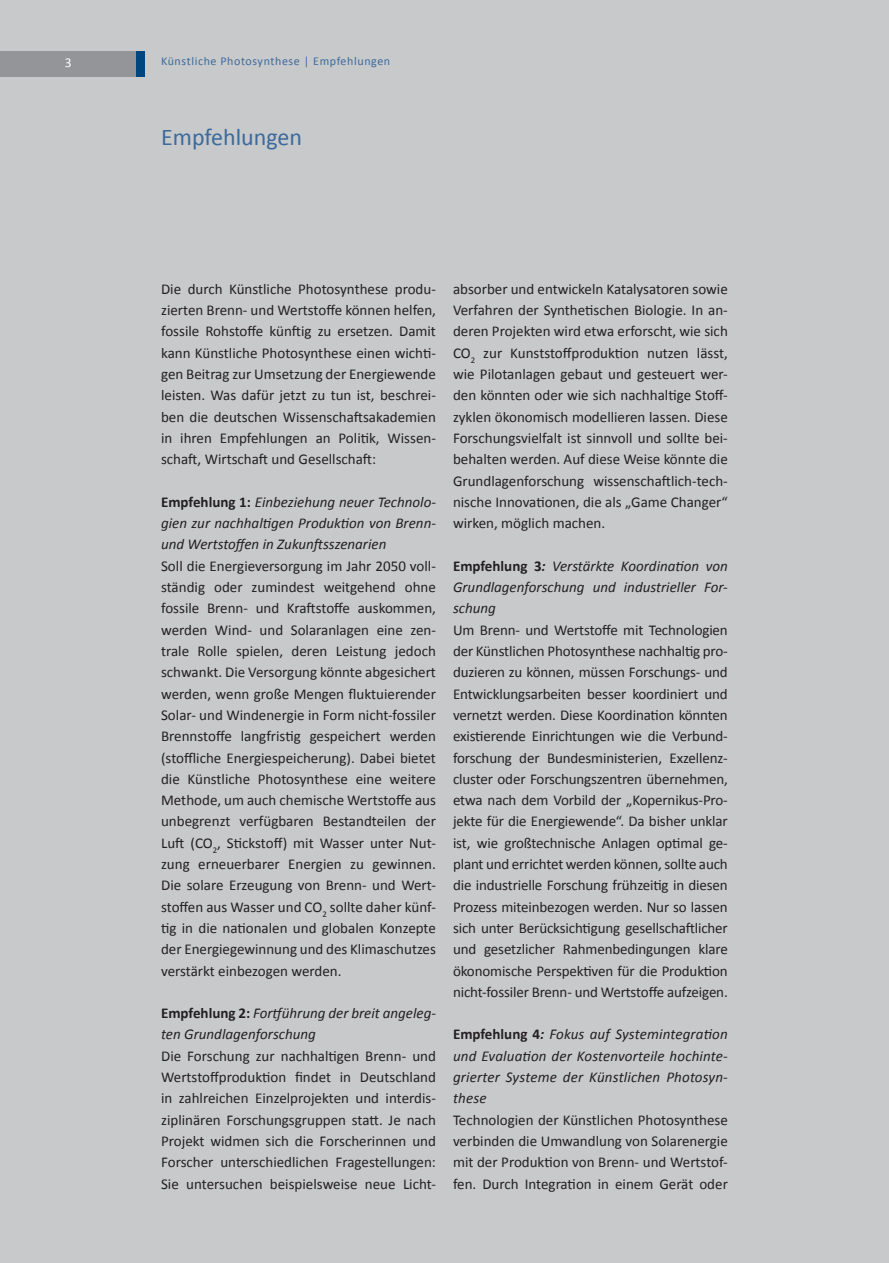
<style>
.page{position:relative;width:889px;height:1263px;background:#c8c9cb}
.page>*{position:absolute;margin:0;border:0;box-sizing:border-box;transform-origin:0 0}
.t1{font:24px "Calibri";color:#3b6a9c}
.t2{font:15px/21.3px "Calibri";color:#231f20;text-align:justify}
.t3{font:italic 15px/21.3px "Calibri";color:#231f20;text-align:justify}
.t4{font:13.5px "Calibri";color:#fff}
.t5{font:12px "Calibri";letter-spacing:.05em;color:#3b6a9c}
.s1{font-weight:700;font-style:normal}
.s2{font-weight:700}
</style>
<div class="page">
<div style="left:8px;top:51px;width:136px;height:26px;background:#00467e"></div>
<div style="left:0;top:51px;width:136px;height:26px;background:#939598"></div>
<p class="t4" style="left:65px;top:54px;width:8px">3</p>
<p class="t5" style="left:161px;top:54px;width:231px">Künstliche Photosynthese | Empfehlungen</p>
<h1 class="t1" style="left:161px;top:122px;width:142px">Empfehlungen</h1>
<p class="t2" style="left:161px;top:278px;width:276px">Die durch Künstliche Photosynthese produ&shy;zierten Brenn- und Wertstoffe können helfen, fossile Rohstoffe künftig zu ersetzen. Damit kann Künstliche Photosynthese einen wichti&shy;gen Beitrag zur Umsetzung der Energiewende leisten. Was dafür jetzt zu tun ist, beschrei&shy;ben die deutschen Wissenschaftsakademien in ihren Empfehlungen an Politik, Wissen&shy;schaft, Wirtschaft und Gesellschaft:</p>
<p class="t3" style="left:161px;top:491px;width:276px"><span class="s1">Empfehlung 1:</span> Einbeziehung neuer Technolo&shy;gien zur nachhaltigen Produktion von Brenn&shy;und Wertstoffen in Zukunftsszenarien</p>
<p class="t2" style="left:161px;top:555px;width:276px">Soll die Energieversorgung im Jahr 2050 voll&shy;ständig oder zumindest weitgehend ohne fossile Brenn- und Kraftstoffe auskommen, werden Wind- und Solaranlagen eine zen&shy;trale Rolle spielen, deren Leistung jedoch schwankt. Die Versorgung könnte abgesichert werden, wenn große Mengen fluktuierender Solar- und Windenergie in Form nicht-fossiler Brennstoffe langfristig gespeichert werden (stoffliche Energiespeicherung). Dabei bietet die Künstliche Photosynthese eine weitere Methode, um auch chemische Wertstoffe aus unbegrenzt verfügbaren Bestandteilen der Luft (CO<sub>2</sub>, Stickstoff) mit Wasser unter Nut&shy;zung erneuerbarer Energien zu gewinnen.<br>Die solare Erzeugung von Brenn- und Wert&shy;stoffen aus Wasser und CO<sub>2</sub> sollte daher künf&shy;tig in die nationalen und globalen Konzepte der Energiegewinnung und des Klimaschutzes verstärkt einbezogen werden.</p>
<p class="t3" style="left:161px;top:1002px;width:276px"><span class="s1">Empfehlung 2:</span> Fortführung der breit angeleg&shy;ten Grundlagenforschung</p>
<p class="t2" style="left:161px;top:1045px;width:276px">Die Forschung zur nachhaltigen Brenn- und Wertstoffproduktion findet in Deutschland in zahlreichen Einzelprojekten und interdis&shy;ziplinären Forschungsgruppen statt. Je nach Projekt widmen sich die Forscherinnen und Forscher unterschiedlichen Fragestellungen:<br>Sie untersuchen beispielsweise neue Licht-</p>
<p class="t2" style="left:453px;top:278px;width:276px">absorber und entwickeln Katalysatoren sowie Verfahren der Synthetischen Biologie. In an&shy;deren Projekten wird etwa erforscht, wie sich CO<sub>2</sub> zur Kunststoffproduktion nutzen lässt, wie Pilotanlagen gebaut und gesteuert wer&shy;den könnten oder wie sich nachhaltige Stoff&shy;zyklen ökonomisch modellieren lassen. Diese Forschungsvielfalt ist sinnvoll und sollte bei&shy;behalten werden. Auf diese Weise könnte die Grundlagenforschung wissenschaftlich-tech&shy;nische Innovationen, die als „Game Changer“ wirken, möglich machen.</p>
<p class="t3" style="left:453px;top:555px;width:276px"><span class="s1">Empfehlung 3</span><span class="s2">:</span> Verstärkte Koordination von Grundlagenforschung und industrieller For&shy;schung</p>
<p class="t2" style="left:453px;top:619px;width:276px">Um Brenn- und Wertstoffe mit Technologien der Künstlichen Photosynthese nachhaltig pro&shy;duzieren zu können, müssen Forschungs- und Entwicklungsarbeiten besser koordiniert und vernetzt werden. Diese Koordination könnten existierende Einrichtungen wie die Verbund&shy;forschung der Bundesministerien, Exzellenz&shy;cluster oder Forschungszentren übernehmen, etwa nach dem Vorbild der „Kopernikus-Pro&shy;jekte für die Energiewende“. Da bisher unklar ist, wie großtechnische Anlagen optimal ge&shy;plant und errichtet werden können, sollte auch die industrielle Forschung frühzeitig in diesen Prozess miteinbezogen werden. Nur so lassen sich unter Berücksichtigung gesellschaftlicher und gesetzlicher Rahmenbedingungen klare ökonomische Perspektiven für die Produktion nicht-fossiler Brenn- und Wertstoffe aufzeigen.</p>
<p class="t3" style="left:453px;top:1023px;width:276px"><span class="s1">Empfehlung 4</span><span class="s2">:</span> Fokus auf Systemintegration und Evaluation der Kostenvorteile hochinte&shy;grierter Systeme der Künstlichen Photosyn&shy;these</p>
<p class="t2" style="left:453px;top:1109px;width:276px">Technologien der Künstlichen Photosynthese verbinden die Umwandlung von Solarenergie mit der Produktion von Brenn- und Wertstof&shy;fen. Durch Integration in einem Gerät oder</p>
</div>
